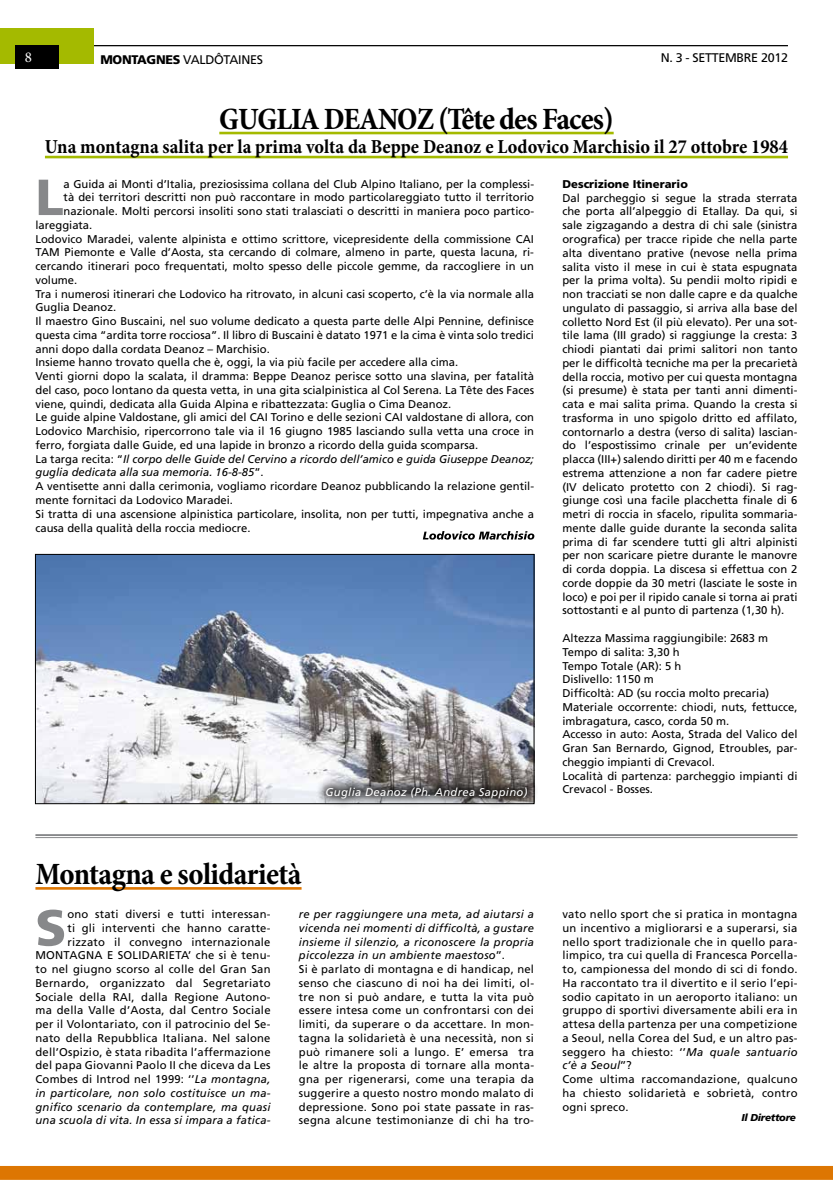
<style>
.page{position:relative;width:833px;height:1188px;background:#fff}
.page>*{position:absolute;margin:0;border:0;box-sizing:border-box;transform-origin:0 0}
.t1{font:900 50.62px "Frutiger";color:#87888a}
.t2{font:700 condensed 31.25px "Minion Pro";letter-spacing:-.025em;color:#000}
.t3{font:700 condensed 20px "Minion Pro";color:#000}
.t4{font:15px "Minion Pro";color:#fff}
.t5{font:12.5px "Frutiger";letter-spacing:-.025em;color:#000}
.t6{font:11.25px/13.8px "Frutiger";color:#000;text-align:justify}
.t7{font:11.25px/13.8px "Frutiger";letter-spacing:.02em;color:#000}
.t8{font:italic 11.25px "Frutiger";color:#000}
.t9{font:italic 11.25px "Frutiger";letter-spacing:.03em;color:#fff}
.t10{font:900 11.25px "Frutiger";color:#000}
.t11{font:italic 900 10px "Frutiger";letter-spacing:-.025em;color:#000}
.s1{font-weight:900}
.s2{font-style:normal}
.s3{font-style:italic}
</style>
<div class="page">
<hr style="left:93px;top:45px;width:695px;height:1px;background:#000">
<div style="left:0;top:28px;width:93px;height:36px;background:#a4ba00"></div>
<div style="left:15px;top:45px;width:44px;height:23px;background:#000"></div>
<svg style="left:0;top:1165px;width:833px;height:14px;background:#df7f13"></svg>
<hr style="left:219px;top:132px;width:394px;height:2px;background:#a4ba00">
<hr style="left:45px;top:156px;width:743px;height:2px;background:#a4ba00">
<img style="left:37px;top:556px;width:495px;height:245px">
<div style="left:35px;top:554px;width:499px;height:249px;border:1px solid #000"></div>
<div style="left:315px;top:775px;width:223px;height:34px;background:#000;opacity:.85"></div>
<hr style="left:35px;top:833px;width:762px;height:2px;background:#87888a">
<hr style="left:35px;top:837px;width:762px;height:1px;background:#87888a">
<hr style="left:35px;top:886px;width:266px;height:3px;background:#dd7602">
<svg style="left:423px;top:531px;width:111px;height:8px"></svg>
<h3 class="t4" style="left:25px;top:47px;width:9px">8</h3>
<p class="t5" style="left:100px;top:52px;width:164px"><span class="s1">MONTAGNES</span> VALDÔTAINES</p>
<p class="t5" style="left:661px;top:50px;width:40px">N. 3 - sette</p>
<p class="t5" style="left:725px;top:50px;width:64px">mbre 2012</p>
<h2 class="t2" style="left:219px;top:98px;width:396px">GUGLIA DEANOZ (Tête des Faces)</h2>
<h3 class="t3" style="left:45px;top:133px;width:744px">Una montagna salita per la prima volta da Beppe Deanoz e Lodovico Marchisio il 27 ottobre 1984</h3>
<h1 class="t1" style="left:35px;top:167px;width:30px">L</h1>
<p class="t6" style="left:64px;top:176px;width:472px">a G uida ai Monti d’Italia, preziosissima collana del Club Alpino Italiano, per la complessi-</p>
<p class="t6" style="left:64px;top:190px;width:472px">tà dei territori descritti non può raccontare in modo particolareggiato tutto il territorio</p>
<p class="t6" style="left:64px;top:204px;width:472px">nazionale. Molti percorsi insoliti sono stati tralasciati o descritti in maniera poco partico-</p>
<p class="t6" style="left:35px;top:218px;width:58px">lareggiata.</p>
<p class="t6" style="left:35px;top:231px;width:500px">Lodovico Maradei, valente alpinista e ottimo scrittore, vicepresidente della commissione CAI</p>
<p class="t6" style="left:35px;top:245px;width:500px">TAM Piemonte e Valle d’Aosta, sta cercando di colmare, almeno in parte, questa lacuna, ri-</p>
<p class="t6" style="left:35px;top:259px;width:500px">cercando itinerari poco frequentati, molto spesso delle piccole gemme, da raccogliere in un</p>
<p class="t6" style="left:35px;top:273px;width:43px">volume.</p>
<p class="t6" style="left:35px;top:286px;width:500px">Tra i numerosi itinerari che Lodovico ha ritrovato, in alcuni casi scoperto, c’è la via normale alla</p>
<p class="t6" style="left:35px;top:300px;width:82px">G uglia Deanoz.</p>
<p class="t6" style="left:35px;top:314px;width:500px">I l maestro G ino Buscaini, nel suo volume dedicato a questa parte delle Alpi Pennine, definisce</p>
<p class="t6" style="left:35px;top:328px;width:500px">questa cima “ardita torre rocciosa”. Il libro di B uscaini è datato 1971 e la cima è vinta solo tredici</p>
<p class="t6" style="left:35px;top:341px;width:236px">anni dopo dalla cordata Deanoz – Marchisio.</p>
<p class="t6" style="left:35px;top:355px;width:424px">Insieme hanno trovato quella che è, oggi, la via più facile per accedere alla cima.</p>
<p class="t6" style="left:35px;top:369px;width:500px">Venti giorni dopo la scalata, il dramma: Beppe Deanoz perisce sotto una slavina, per fatalità</p>
<p class="t6" style="left:35px;top:383px;width:500px">del caso, poco lontano da questa vetta, in una gita scialpinistica al Col Serena. La Tête des Faces</p>
<p class="t6" style="left:35px;top:396px;width:417px">viene, quindi, dedicata alla G uida Alpina e ribattezzata: G uglia o Cima Deanoz.</p>
<p class="t6" style="left:35px;top:410px;width:500px">Le guide alpine Valdostane, gli amici del CAI Torino e delle sezioni CAI valdostane di allora, con</p>
<p class="t6" style="left:35px;top:424px;width:500px">Lodovico Marchisio, ripercorrono tale via il 16 giugno 1985 lasciando sulla vetta una croce in</p>
<p class="t6" style="left:35px;top:438px;width:444px">ferro, forgiata dalle G uide, ed una lapide in bronzo a ricordo della guida scomparsa.</p>
<p class="t8" style="left:35px;top:452px;width:500px"><span class="s2">La targa recita: “</span>Il corpo delle Guide del Cervino a ricordo dell’amico e guida Giuseppe Deanoz;</p>
<p class="t8" style="left:35px;top:466px;width:230px">guglia dedicata alla sua memoria. 16-8-85<span class="s2">”.</span></p>
<p class="t6" style="left:35px;top:479px;width:500px">A ventisette anni dalla cerimonia, vogliamo ricordare Deanoz pubblicando la relazione gentil-</p>
<p class="t6" style="left:35px;top:493px;width:199px">mente fornitaci da Lodovico Maradei.</p>
<p class="t6" style="left:35px;top:506px;width:500px">Si tratta di una ascensione alpinistica particolare, insolita, non per tutti, impegnativa anche a</p>
<p class="t6" style="left:35px;top:520px;width:217px">causa della qualità della roccia mediocre.</p>
<p class="t9" style="left:325px;top:784px;width:204px">Guglia Deanoz (Ph. Andrea Sappino)</p>
<p class="t10" style="left:562px;top:177px;width:127px">Descrizione Itinerario</p>
<p class="t6" style="left:562px;top:191px;width:237px">Dal parcheggio si segue la strada sterrata che porta all’alpeggio di Etallay. Da qui, si sale zigzagando a destra di chi sale (sinistra orografica) per tracce ripide che nella parte alta diventano prative (nevose nella prima salita visto il mese in cui è stata espugnata per la prima volta). Su pendii molto ripidi e non tracciati se non dalle capre e da qualche ungulato di passaggio, si arriva alla base del colletto N ord Est (il più elevato). Per una sot&shy;tile lama (III grado) si raggiunge la cresta: 3 chiodi piantati dai primi salitori non tanto per le difficoltà tecniche ma per la precarietà della roccia, motivo per cui questa montagna (si presume) è stata per tanti anni dimenti&shy;cata e mai salita prima. Quando la cresta si trasforma in uno spigolo dritto ed affilato, contornarlo a destra (verso di salita) lascian&shy;do l’espostissimo crinale per un’evidente placca (III+) salendo diritti per 40 m e facendo estrema attenzione a non far cadere pietre (IV delicato protetto con 2 chiodi). Si rag&shy;giunge così una facile placchetta finale di 6 metri di roccia in sfacelo, ripulita sommaria&shy;mente dalle guide durante la seconda salita prima di far scendere tutti gli altri alpinisti per non scaricare pietre durante le manovre di corda doppia. La discesa si effettua con 2 corde doppie da 30 metri (lasciate le soste in loco) e poi per il ripido canale si torna ai prati sottostanti e al punto di partenza (1,30 h).</p>
<p class="t6" style="left:562px;top:631px;width:237px;text-align:left">Altezza Massima raggiungibile: 2683 m Tempo di salita: 3,30 h<br>Tempo Totale (AR): 5 h<br>Dislivello: 1150 m<br>Difficoltà: AD (su roccia molto precaria)<br>M ateriale occorrente: chiodi, nuts, fettucce, imbragatura, casco, corda 50 m.<br>Accesso in auto: Aosta, Strada del Valico del G ran San Bernardo, G ignod, Etroubles, par&shy;cheggio impianti di Crevacol.<br>Località di partenza: parcheggio impianti di Crevacol - B osses.</p>
<h2 class="t2" style="left:35px;top:852px;width:268px">Montagna e solidarietà</h2>
<p class="t7" style="left:299px;top:906px;width:237px"><span class="s3">re per raggiungere una meta, ad aiutarsi a vicenda nei momenti di difficoltà, a gustare insieme il silenzio, a riconoscere la propria piccolezza in un ambiente maestoso</span>’’.<br>Si è parlato di montagna e di handicap, nel senso che ciascuno di noi ha dei limiti, ol&shy;tre non si può andare, e tutta la vita può essere intesa come un confrontarsi con dei limiti, da superare o da accettare. In mon&shy;tagna la solidarietà è una necessità, non si può rimanere soli a lungo. E’ emersa tra le altre la proposta di tornare alla monta&shy;gna per rigenerarsi, come una terapia da suggerire a questo nostro mondo malato di depressione. Sono poi state passate in ras&shy;segna alcune testimonianze di chi ha tro-</p>
<p class="t7" style="left:562px;top:906px;width:237px">vato nello sport che si pratica in montagna un incentivo a migliorarsi e a superarsi, sia nello sport tradizionale che in quello para&shy;limpico, tra cui quella di Francesca Porcella&shy;to, campionessa del mondo di sci di fondo.<br>Ha raccontato tra il divertito e il serio l’epi&shy;sodio capitato in un aeroporto italiano: un gruppo di sportivi diversamente abili era in attesa della partenza per una competizione a Seoul, nella Corea del Sud, e un altro pas&shy;seggero ha chiesto: ‘’<span class="s3">Ma quale santuario c’è a Seoul</span>’’?<br>Come ultima raccomandazione, qualcuno ha chiesto solidarietà e sobrietà, contro ogni spreco.</p>
<h1 class="t1" style="left:35px;top:896px;width:32px">S</h1>
<p class="t6" style="left:67px;top:906px;width:205px">ono stati diversi e tutti interessan&shy;ti gli interventi che hanno caratte&shy;rizzato il convegno internazionale</p>
<p class="t6" style="left:35px;top:948px;width:20px">MONTAGNA</p>
<p class="t6" style="left:107px;top:948px;width:19px">E SOLIDARIETA</p>
<p class="t6" style="left:35px;top:948px;width:237px;text-indent:153px">’ che si è tenu&shy;to nel giugno scorso al colle del G ran San Bernardo, organizzato dal Segretariato Sociale della RAI, dalla Regione Autono&shy;ma della Valle d’Aosta, dal Centro Sociale per il Volontariato, con il patrocinio del Se&shy;nato della Repubblica Italiana. Nel salone dell’Ospizio, è stata ribadita l’affermazione del papa G iovanni Paolo II che diceva da Les Combes di Introd nel 1999: ‘’<span class="s3">La montagna, in particolare, non solo costituisce un ma&shy;gnifico scenario da contemplare, ma quasi una scuola di vita. In essa si impara a fatica-</span></p>
<p class="t11" style="left:741px;top:1111px;width:56px">Il Direttore</p>
</div>
